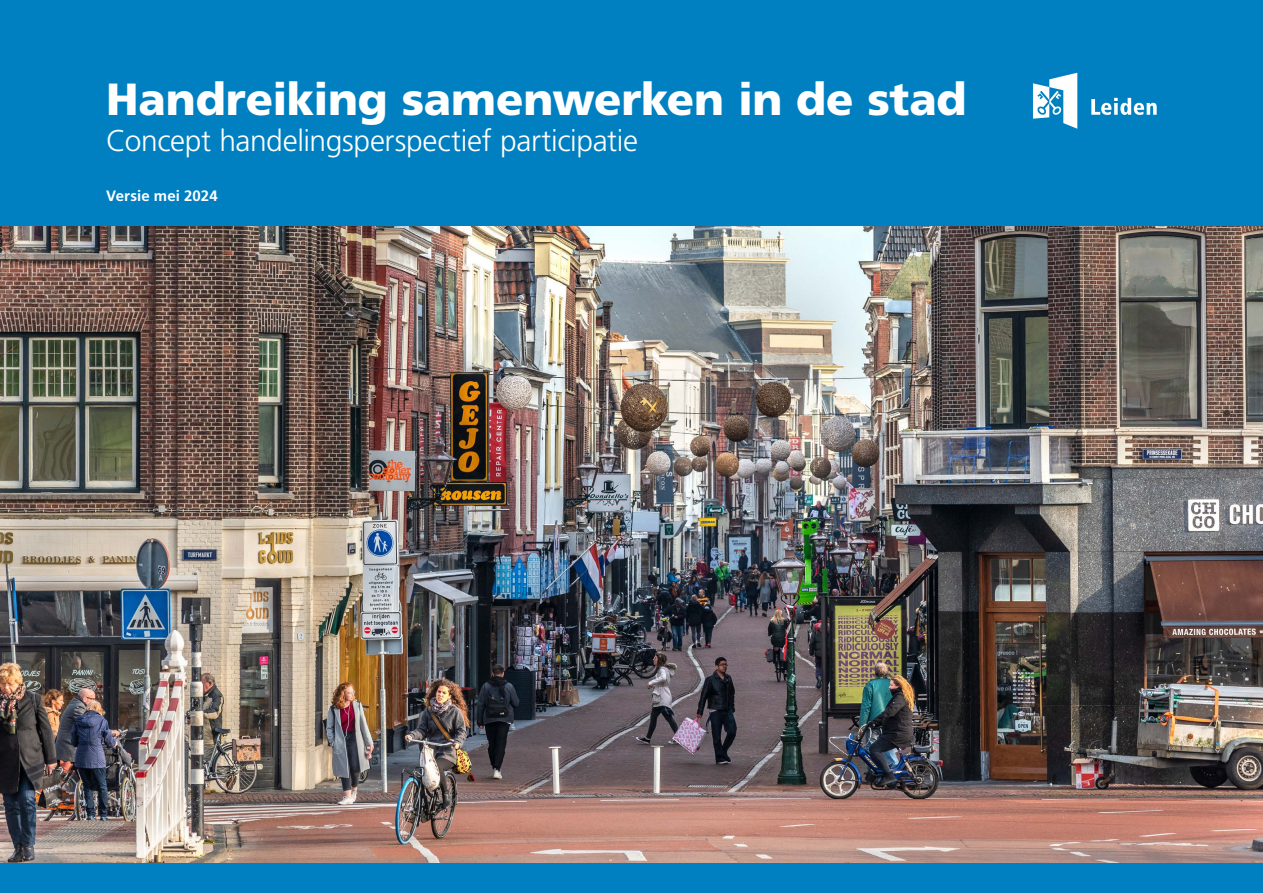
<style>
.page{position:relative;width:1263px;height:893px;background:#fff}
.page>*{position:absolute;margin:0;border:0;box-sizing:border-box;transform-origin:0 0}
.P_-_Platte_tekst{font:900 45px "Frutiger LT Std";letter-spacing:-.005em;color:#fff}
.P_-_Platte_tekst-2{font:300 30px "Frutiger LT Std";letter-spacing:-.015em;color:#fff}
.P_-_Platte_tekst-3{font:700 15px "Frutiger LT Std";letter-spacing:.005em;color:#fff}
</style>
<div class="page">
<img style="left:0;top:225px;width:1263px;height:638px">
<div style="left:0;top:0;width:1263px;height:225px;background:#0080c0"></div>
<svg style="left:1033px;top:73px;width:44px;height:56px"></svg>
<svg style="left:1091px;top:98px;width:66px;height:17px"></svg>
<div style="left:0;top:863px;width:1263px;height:30px;background:#0080c0"></div>
<p class="P_-_Platte_tekst" style="left:106px;top:72px;width:862px">Handreiking samenwerken in de stad</p>
<p class="P_-_Platte_tekst-2" style="left:106px;top:124px;width:533px">Concept handelingsperspectief participatie</p>
<p class="P_-_Platte_tekst-3" style="left:106px;top:187px;width:113px">Versie mei 2024</p>
</div>
